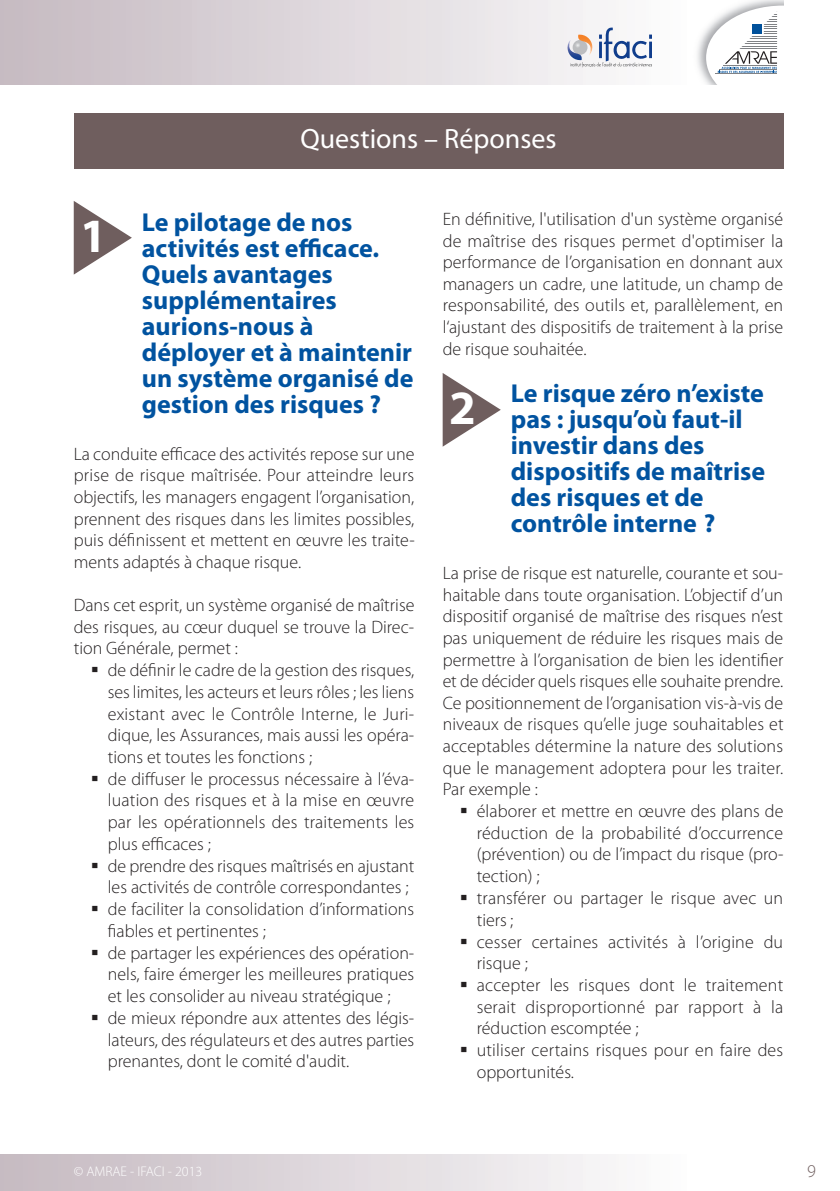
<style>
.page{position:relative;width:840px;height:1191px;background:#fff}
.page>*{position:absolute;margin:0;border:0;box-sizing:border-box;transform-origin:0 0}
.t1{font:700 48px "Myriad Pro";color:#fff}
.t2{font:28px "Myriad Pro";color:#fff}
.t3{font:700 26px/26px "Myriad Pro";color:#0153a0}
.t4{font:300 18px/21.6px "Myriad Pro";color:#231f20;text-align:justify}
.t5{font:300 18px "Myriad Pro";color:#6f5e5e}
.t6{font:300 14px "Myriad Pro";color:#fff}
</style>
<div class="page">
<div style="left:0;top:0;width:689px;height:1191px;background:linear-gradient(to right,#c5b9c1,#fcfcfd)"></div>
<div style="left:0;top:85px;width:811px;height:1068px;background:#fff"></div>
<svg style="left:567px;top:28px;width:84px;height:39px"></svg>
<img style="left:697px;top:0;width:85px;height:81px">
<svg style="left:705px;top:6px;width:77px;height:78px"></svg>
<hr style="left:722px;top:65px;width:54px;height:1px;background:#808285">
<hr style="left:718px;top:70px;width:58px;height:1px;background:#808285">
<hr style="left:714px;top:74px;width:62px;height:1px;background:#808285">
<svg style="left:74px;top:201px;width:58px;height:74px"></svg>
<svg style="left:442px;top:373px;width:58px;height:74px"></svg>
<div style="left:74px;top:113px;width:708px;height:56px;background:#6f5e5e"></div>
<h2 class="t2" style="left:300px;top:128px;width:257px">Questions – Réponses</h2>
<h3 class="t3" style="left:142px;top:211px;width:273px">Le pilotage de nos activités est efficace.<br>Quels avantages supplémentaires aurions-nous à déployer et à maintenir un système organisé de gestion des risques ?</h3>
<p class="t4" style="left:74px;top:444px;width:342px">La conduite efficace des activités repose sur une prise de risque maîtrisée. Pour atteindre leurs objectifs, les managers engagent l’organisation, prennent des risques dans les limites possibles, puis définissent et mettent en œuvre les traite&shy;ments adaptés à chaque risque.</p>
<p class="t4" style="left:74px;top:595px;width:342px">Dans cet esprit, un système organisé de maîtrise des risques, au cœur duquel se trouve la Direc&shy;tion Générale, permet :</p>
<p class="t4" style="left:108px;top:661px;width:308px;text-indent:-17px">▪ de définir le cadre de la gestion des risques, ses limites, les acteurs et leurs rôles ; les liens existant avec le Contrôle Interne, le Juri&shy;dique, les Assurances, mais aussi les opéra&shy;tions et toutes les fonctions ;</p>
<p class="t4" style="left:108px;top:769px;width:308px;text-indent:-17px">▪ de diffuser le processus nécessaire à l’éva&shy;luation des risques et à la mise en œuvre par les opérationnels des traitements les plus efficaces ;</p>
<p class="t4" style="left:108px;top:856px;width:308px;text-indent:-17px">▪ de prendre des risques maîtrisés en ajustant les activités de contrôle correspondantes ;</p>
<p class="t4" style="left:108px;top:899px;width:307px;text-indent:-17px">▪ de faciliter la consolidation d’informations fiables et pertinentes ;</p>
<p class="t4" style="left:108px;top:943px;width:308px;text-indent:-17px">▪ de partager les expériences des opération&shy;nels, faire émerger les meilleures pratiques et les consolider au niveau stratégique ;</p>
<p class="t4" style="left:108px;top:1008px;width:308px;text-indent:-17px">▪ de mieux répondre aux attentes des légis&shy;lateurs, des régulateurs et des autres parties prenantes, dont le comité d'audit.</p>
<h1 class="t1" style="left:80px;top:217px;width:28px">1</h1>
<p class="t4" style="left:442px;top:209px;width:342px">En définitive, l'utilisation d'un système organisé de maîtrise des risques permet d'optimiser la performance de l’organisation en donnant aux managers un cadre, une latitude, un champ de responsabilité, des outils et, parallèlement, en l‘ajustant des dispositifs de traitement à la prise de risque souhaitée.</p>
<h3 class="t3" style="left:510px;top:382px;width:256px">Le risque zéro n’existe pas : jusqu’où faut-il investir dans des dispositifs de maîtrise des risques et de contrôle interne ?</h3>
<p class="t4" style="left:442px;top:563px;width:342px">La prise de risque est naturelle, courante et sou&shy;haitable dans toute organisation. L’objectif d’un dispositif organisé de maîtrise des risques n’est pas uniquement de réduire les risques mais de permettre à l’organisation de bien les identifier et de décider quels risques elle souhaite prendre.<br>Ce positionnement de l’organisation vis-à-vis de niveaux de risques qu’elle juge souhaitables et acceptables détermine la nature des solutions que le management adoptera pour les traiter.<br>Par exemple :</p>
<p class="t4" style="left:476px;top:801px;width:308px;text-indent:-17px">▪ élaborer et mettre en œuvre des plans de réduction de la probabilité d’occurrence (prévention) ou de l’impact du risque (pro&shy;tection) ;</p>
<p class="t4" style="left:476px;top:888px;width:308px;text-indent:-17px">▪ transférer ou partager le risque avec un tiers ;</p>
<p class="t4" style="left:476px;top:932px;width:308px;text-indent:-17px">▪ cesser certaines activités à l’origine du risque ;</p>
<p class="t4" style="left:476px;top:975px;width:308px;text-indent:-17px">▪ accepter les risques dont le traitement serait disproportionné par rapport à la réduction escomptée ;</p>
<p class="t4" style="left:476px;top:1041px;width:308px;text-indent:-17px">▪ utiliser certains risques pour en faire des opportunités.</p>
<h1 class="t1" style="left:449px;top:389px;width:28px">2</h1>
<p class="t6" style="left:74px;top:1166px;width:130px">© AMRAE - IFACI - 2013</p>
<p class="t5" style="left:806px;top:1164px;width:10px">9</p>
</div>
